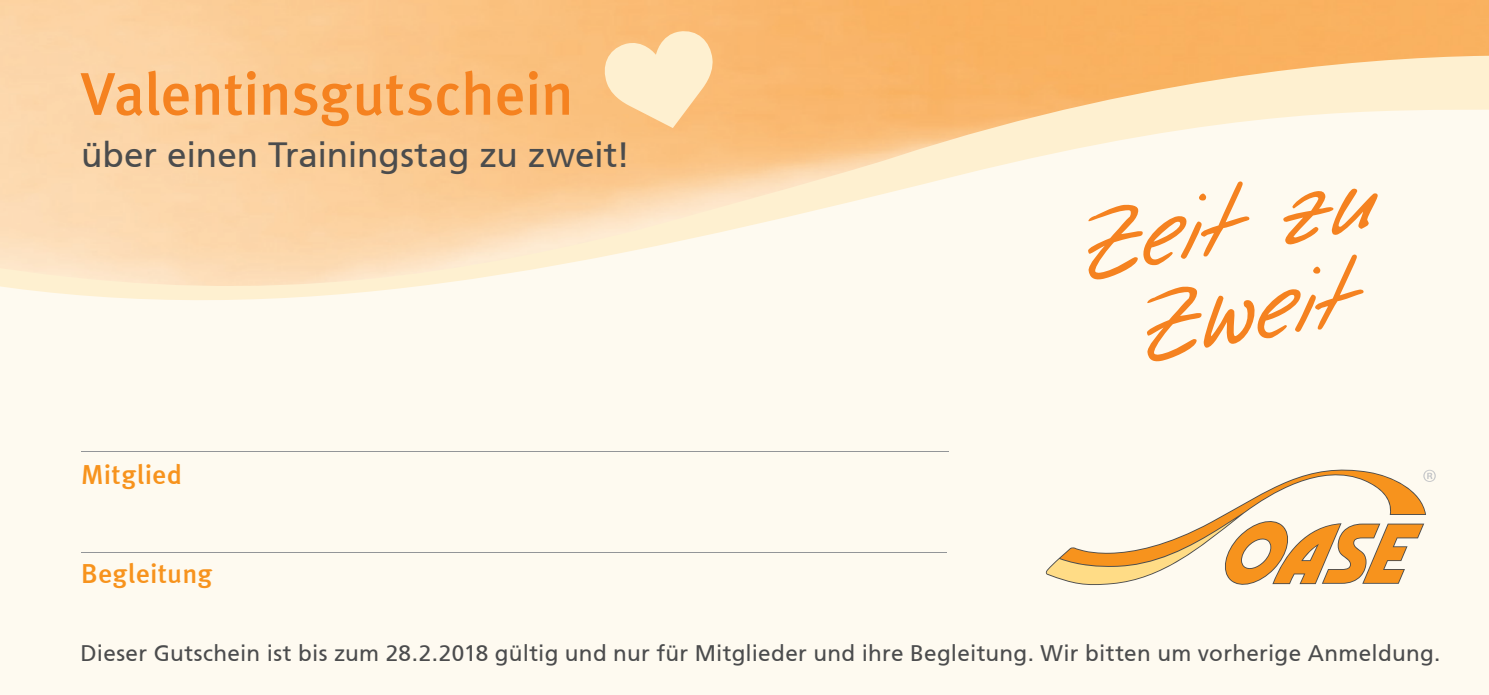
<style>
.page{position:relative;width:1489px;height:695px;background:#fff}
.page>*{position:absolute;margin:0;border:0;box-sizing:border-box;transform-origin:0 0}
.t1{font:100px/90px "Bieke Triptrap";color:#f58220;text-align:center}
.t2{font:500 60px "Meta";letter-spacing:-.005em;color:#f58220}
.t3{font:35px "Frutiger 55 Roman";letter-spacing:-.005em;color:#4b4c4d}
.t4{font:500 27.5px "Meta";letter-spacing:.01em;color:#f7931d}
.t5{font:22.5px "Frutiger 55 Roman";letter-spacing:.01em;color:#4b4c4d}
</style>
<div class="page">
<div style="left:0;top:0;width:1488px;height:694px;background:#fefaf0"></div>
<hr style="left:81px;top:451px;width:867px;height:1px;background:#939598">
<hr style="left:81px;top:552px;width:865px;height:1px;background:#939598">
<svg style="left:1045px;top:469px;width:390px;height:116px"></svg>
<svg style="left:0;top:56px;width:1488px;height:244px"></svg>
<svg style="left:600px;top:29px;width:113px;height:99px;background:#fcdcad"></svg>
<h2 class="t2" style="left:81px;top:59px;width:494px">Valentinsgutschein</h2>
<h3 class="t3" style="left:81px;top:134px;width:550px">über einen Trainingstag zu zweit!</h3>
<p class="t4" style="left:81px;top:458px;width:102px">Mitglied</p>
<p class="t4" style="left:81px;top:557px;width:133px">Begleitung</p>
<h1 class="t1" style="left:1073px;top:198px;width:299px;rotate:-9deg">Zeit zu<br>Zweit</h1>
<p class="t5" style="left:80px;top:640px;width:1361px">Dieser Gutschein ist bis zum 28.2.2018 gültig und nur für Mitglieder und ihre Begleitung. Wir bitten um vorherige Anmeldung.</p>
</div>
